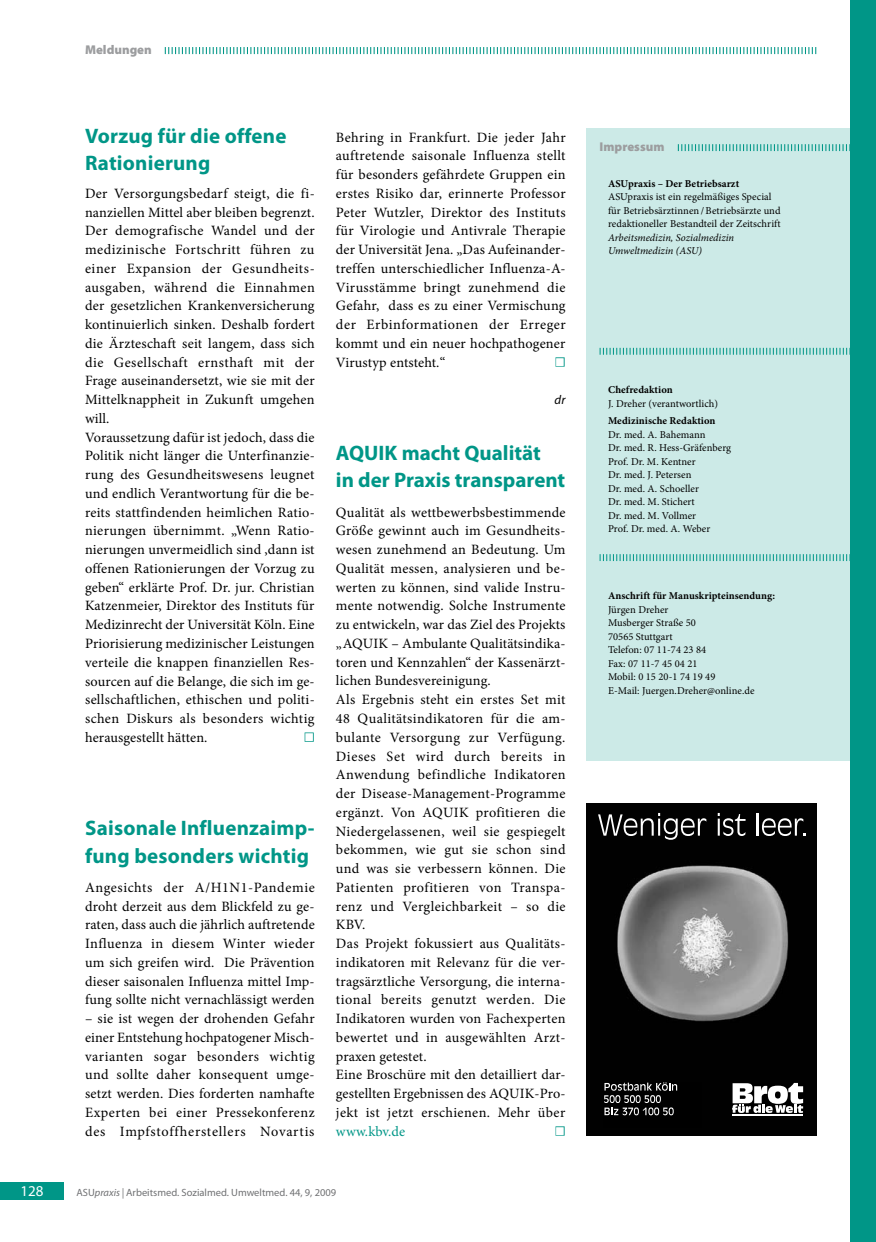
<style>
.page{position:relative;width:876px;height:1242px;background:#fff}
.page>*{position:absolute;margin:0;border:0;box-sizing:border-box;transform-origin:0 0}
.t1{font:27px "Minion Pro";color:#fff}
.t2{font:700 21px/27px "Myriad Pro";letter-spacing:.01em;color:#009687}
.t3{font:15px "Myriad Pro";color:#fff}
.t4{font:14.25px/18.8px "Minion Pro";letter-spacing:.015em;color:#000}
.t5{font:14.25px "Minion Pro";letter-spacing:.01em;color:#009687}
.t6{font:900 12.75px "Myriad Pro";color:#9c9d9f}
.t7{font:italic 12.75px "Myriad Pro";color:#000}
.t8{font:10.5px/13.5px "Minion Pro";letter-spacing:.005em;color:#000}
.t9{font:700 10.5px "Minion Pro";letter-spacing:.005em;color:#000}
.t10{font:10.5px "Myriad Pro";color:#707173}
.t11{font:italic 10.5px/13.5px "Minion Pro";letter-spacing:-.005em;color:#000}
.s1{font-style:italic}
</style>
<div class="page">
<div style="left:0;top:1182px;width:64px;height:17px;background:#009687"></div>
<div style="left:587px;top:128px;width:289px;height:632px;background:#cceae7"></div>
<svg style="left:678px;top:144px;width:172px;height:7px"></svg>
<svg style="left:600px;top:554px;width:250px;height:7px"></svg>
<svg style="left:600px;top:348px;width:250px;height:7px"></svg>
<div style="left:850px;top:0;width:26px;height:1242px;background:#009687"></div>
<svg style="left:165px;top:47px;width:651px;height:7px"></svg>
<div style="left:305px;top:732px;width:9px;height:10px;border:2px solid #009687"></div>
<div style="left:555px;top:357px;width:10px;height:10px;border:2px solid #009687"></div>
<div style="left:555px;top:1126px;width:10px;height:9px;border:2px solid #009687"></div>
<img style="left:587px;top:803px;width:230px;height:333px">
<div style="left:604px;top:1082px;width:98px;height:45px;background:#000"></div>
<svg style="left:604px;top:1082px;width:73px;height:33px"></svg>
<div style="left:732px;top:1083px;width:73px;height:33px;background:#000"></div>
<hr style="left:733px;top:1114px;width:70px;height:1px;background:#fff">
<svg style="left:732px;top:1083px;width:71px;height:30px"></svg>
<svg style="left:598px;top:813px;width:108px;height:26px;background:#3a3a3a"></svg>
<svg style="left:718px;top:813px;width:27px;height:23px"></svg>
<hr style="left:757px;top:813px;width:2px;height:22px;background:#fff">
<svg style="left:762px;top:818px;width:44px;height:18px"></svg>
<p class="t6" style="left:85px;top:41px;width:68px">Meldungen</p>
<h2 class="t2" style="left:85px;top:122px;width:203px">Vorzug für die offene<br>Rationierung</h2>
<p class="t4" style="left:85px;top:184px;width:231px">Der Versorgungsbedarf steigt, die fi&shy;nanziellen Mittel aber bleiben begrenzt.<br>Der demografische Wandel und der medizinische Fortschritt führen zu einer Expansion der Gesundheits&shy;ausgaben, während die Einnahmen der gesetzlichen Krankenversicherung kontinuierlich sinken. Deshalb fordert die Ärzteschaft seit langem, dass sich die Gesellschaft ernsthaft mit der Frage auseinandersetzt, wie sie mit der Mittelknappheit in Zukunft umgehen will.<br>Voraussetzung dafür ist jedoch, dass die Politik nicht länger die Unterfinanzie&shy;rung des Gesundheitswesens leugnet und endlich Verantwortung für die be&shy;reits stattfindenden heimlichen Ratio&shy;nierungen übernimmt. „Wenn Ratio&shy;nierungen unvermeidlich sind ,dann ist offenen Rationierungen der Vorzug zu geben“ erklärte Prof. Dr. jur. Christian Katzenmeier, Direktor des Instituts für Medizinrecht der Universität Köln. Eine Priorisierung medizinischer Leistungen verteile die knappen finanziellen Res&shy;sourcen auf die Belange, die sich im ge&shy;sellschaftlichen, ethischen und politi&shy;schen Diskurs als besonders wichtig herausgestellt hätten.</p>
<h1 class="t1" style="left:304px;top:717px;width:12px">■</h1>
<h2 class="t2" style="left:85px;top:814px;width:231px">Saisonale Influenzaimp&shy;fung besonders wichtig</h2>
<p class="t4" style="left:85px;top:878px;width:231px">Angesichts der A/H1N1-Pandemie droht derzeit aus dem Blickfeld zu ge&shy;raten, dass auch die jährlich auftretende Influenza in diesem Winter wieder um sich greifen wird. Die Prävention dieser saisonalen Influenza mittel Imp&shy;fung sollte nicht vernachlässigt werden</p>
<p class="t4" style="left:85px;top:1009px;width:231px;text-align:justify">– sie ist wegen der drohenden Gefahr einer Entstehung hochpatogener Misch&shy;varianten sogar besonders wichtig und sollte daher konsequent umge&shy;setzt werden. Dies forderten namhafte Experten bei einer Pressekonferenz des Impfstoffherstellers Novartis</p>
<p class="t4" style="left:336px;top:128px;width:231px;text-align:justify">Behring in Frankfurt. Die jeder Jahr auftretende saisonale Influenza stellt für besonders gefährdete Gruppen ein erstes Risiko dar, erinnerte Professor Peter Wutzler, Direktor des Instituts für Virologie und Antivrale Therapie der Universität Jena. „Das Aufeinander&shy;treffen unterschiedlicher Influenza-A-Virusstämme bringt zunehmend die Gefahr, dass es zu einer Vermischung der Erbinformationen der Erreger kommt und ein neuer hochpathogener Virustyp entsteht.“</p>
<h1 class="t1" style="left:555px;top:342px;width:12px">■</h1>
<p class="t7" style="left:555px;top:392px;width:12px">dr</p>
<h2 class="t2" style="left:336px;top:439px;width:231px">AQUIK macht Qualität<br>in der Praxis transparent</h2>
<p class="t4" style="left:336px;top:503px;width:231px">Qualität als wettbewerbsbestimmende Größe gewinnt auch im Gesundheits&shy;wesen zunehmend an Bedeutung. Um Qualität messen, analysieren und be&shy;werten zu können, sind valide Instru&shy;mente notwendig. Solche Instrumente zu entwickeln, war das Ziel des Projekts „AQUIK – Ambulante Qualitätsindika&shy;toren und Kennzahlen“ der Kassenärzt&shy;lichen Bundesvereinigung.<br>Als Ergebnis steht ein erstes Set mit 48 Qualitätsindikatoren für die am&shy;bulante Versorgung zur Verfügung.<br>Dieses Set wird durch bereits in Anwendung befindliche Indikatoren der Disease-Management-Programme ergänzt. Von AQUIK profitieren die Niedergelassenen, weil sie gespiegelt bekommen, wie gut sie schon sind und was sie verbessern können. Die Patienten profitieren von Transpa&shy;renz und Vergleichbarkeit – so die KBV.<br>Das Projekt fokussiert aus Qualitäts&shy;indikatoren mit Relevanz für die ver&shy;tragsärztliche Versorgung, die interna&shy;tional bereits genutzt werden. Die Indikatoren wurden von Fachexperten bewertet und in ausgewählten Arzt&shy;praxen getestet.<br>Eine Broschüre mit den detailliert dar&shy;gestellten Ergebnissen des AQUIK-Pro&shy;jekt ist jetzt erschienen. Mehr über</p>
<p class="t5" style="left:336px;top:1121px;width:71px">www.kbv.de</p>
<h1 class="t1" style="left:555px;top:1111px;width:12px">■</h1>
<p class="t3" style="left:20px;top:1181px;width:25px">128</p>
<p class="t10" style="left:77px;top:1186px;width:261px">ASU<span class="s1">praxis |</span> Arbeitsmed. Sozialmed. Umweltmed. 44, 9, 2009</p>
<p class="t6" style="left:600px;top:138px;width:66px">Impressum</p>
<p class="t9" style="left:608px;top:176px;width:133px">ASUpraxis – Der Betriebsarzt</p>
<p class="t8" style="left:608px;top:190px;width:174px">ASUpraxis ist ein regelmäßiges Special für Betriebsärztinnen/Betriebsärzte und redaktioneller Bestandteil der Zeitschrift</p>
<p class="t11" style="left:608px;top:230px;width:128px">Arbeitsmedizin, Sozialmedizin<br>Umweltmedizin (ASU)</p>
<p class="t9" style="left:608px;top:382px;width:66px">Chefredaktion</p>
<p class="t8" style="left:608px;top:396px;width:112px">J. Dreher (verantwortlich)</p>
<p class="t9" style="left:608px;top:413px;width:109px">Medizinische Redaktion</p>
<p class="t8" style="left:608px;top:428px;width:125px">Dr. med. A. Bahemann<br>Dr. med. R. Hess-Gräfenberg<br>Prof. Dr. M. Kentner<br>Dr. med. J. Petersen<br>Dr. med. A. Schoeller<br>Dr. med. M. Stichert<br>Dr. med. M. Vollmer<br>Prof. Dr. med. A. Weber</p>
<p class="t9" style="left:608px;top:588px;width:168px">Anschrift für Manuskripteinsendung:</p>
<p class="t8" style="left:608px;top:603px;width:148px">Jürgen Dreher<br>Musberger Straße 50<br>70565 Stuttgart<br>Telefon: 07 11-74 23 84<br>Fax: 07 11-7 45 04 21<br>Mobil: 0 15 20-1 74 19 49<br>E-Mail: Juergen.Dreher@online.de</p>
</div>
